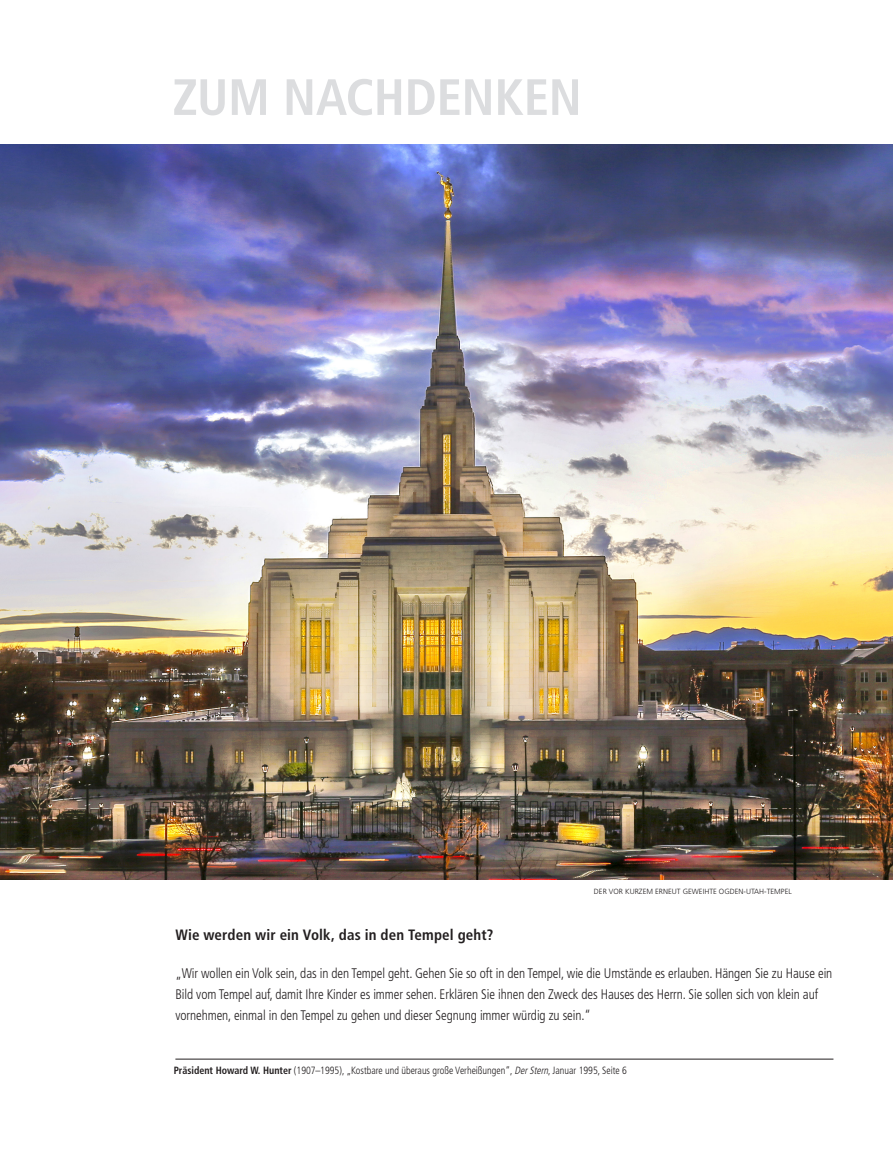
<style>
.page{position:relative;width:893px;height:1161px;background:#fff}
.page>*{position:absolute;margin:0;border:0;box-sizing:border-box;transform-origin:0 0}
.ARTCL_seriesTitle{font:700 condensed 51px "Frutigerlds Lat";letter-spacing:-.005em;color:#dcdddf}
.FIGimg_title{font:700 condensed 15px "Frutigerlds Lat";letter-spacing:.01em;color:#231f20}
.FIGimg-CAP_para_firs{font:300 condensed 13.8px/21px "Frutigerlds Lat";letter-spacing:-.005em;color:#231f20;scale:.95 1}
.FIGimg-CIT_para{font:300 condensed 10.5px "Frutigerlds Lat";color:#231f20;scale:.95 1}
.FIGimg-CRDT_para{font:300 7.5px "Frutigerlds Lat";color:#231f20}
.s1{font-weight:700}
.s2{font-style:italic}
</style>
<div class="page">
<img style="left:0;top:145px;width:893px;height:734px">
<hr style="left:175px;top:1059px;width:658px;height:1px;background:#231f20">
<p class="ARTCL_seriesTitle" style="left:172px;top:58px;width:411px">ZUM NACHDENKEN</p>
<p class="FIGimg-CRDT_para" style="left:594px;top:886px;width:199px">DER VOR KURZEM ERNEUT GEWEIHTE OGDEN-UTAH-TEMPEL</p>
<p class="FIGimg_title" style="left:175px;top:924px;width:319px">Wie werden wir ein Volk, das in den Tempel geht?</p>
<p class="FIGimg-CAP_para_firs" style="left:175px;top:963px;width:693px">„Wir wollen ein Volk sein, das in den Tempel geht. Gehen Sie so oft in den Tempel, wie die Umstände es erlauben. Hängen Sie zu Hause ein<br>Bild vom Tempel auf, damit Ihre Kinder es immer sehen. Erklären Sie ihnen den Zweck des Hauses des Herrn. Sie sollen sich von klein auf vornehmen, einmal in den Tempel zu gehen und dieser Segnung immer würdig zu sein.“</p>
<p class="FIGimg-CIT_para" style="left:174px;top:1062px;width:479px"><span class="s1">Präsident Howard W. Hunter</span> (1907–1995), „Kostbare und überaus große Verheißungen“, <span class="s2">Der Stern</span>, Januar 1995, Seite 6</p>
</div>
